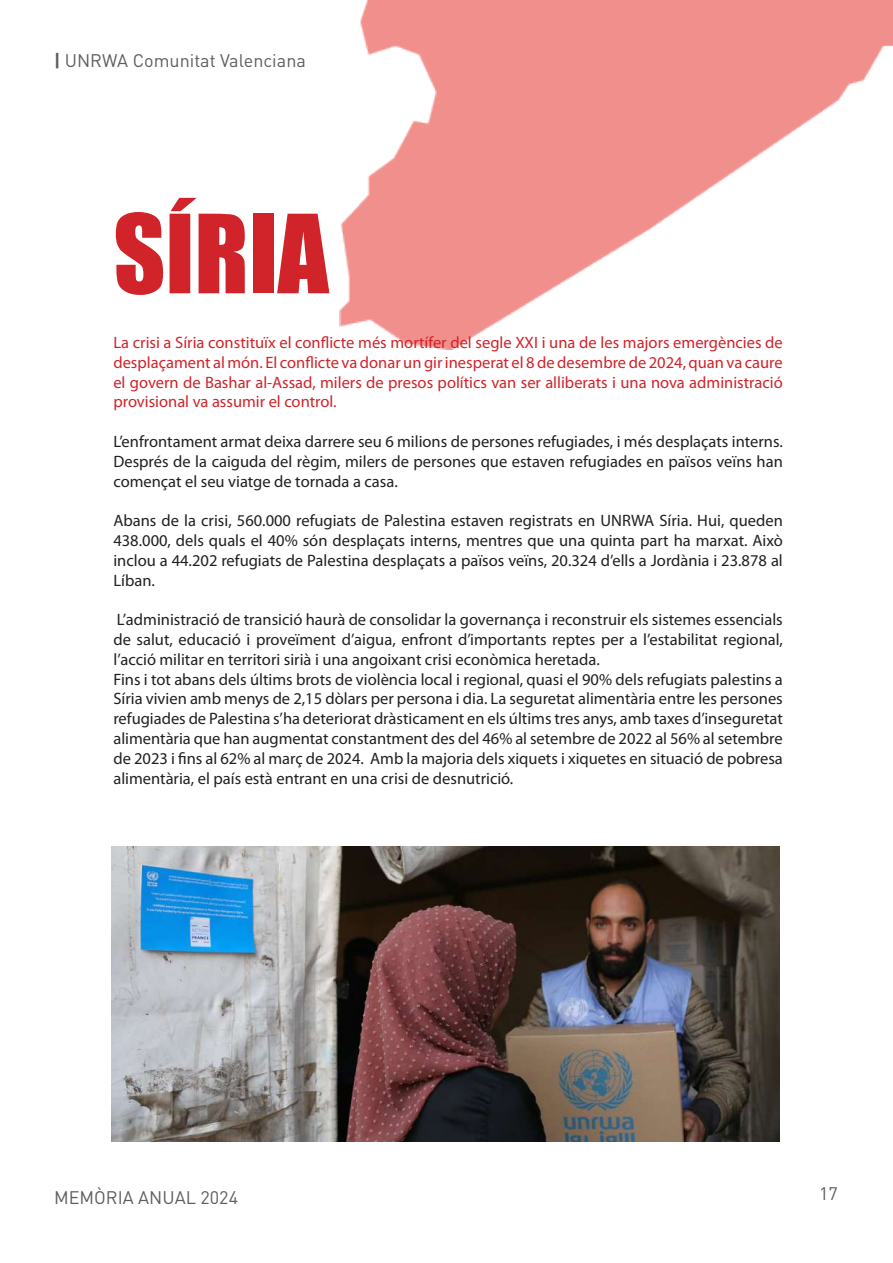
<style>
.page{position:relative;width:893px;height:1263px;background:#fff}
.page>*{position:absolute;margin:0;border:0;box-sizing:border-box;transform-origin:0 0}
.t1{font:100.65px "Impact";color:#d1232a}
.t2{font:18px "DIN Pro";color:#5e5e5e}
.t3{font:16.5px/19.8px "Myriad Pro";color:#231f20;text-align:justify}
.t4{font:16.5px/19.8px "Myriad Pro";color:#d1232a;text-align:justify}
.s1{font-weight:700}
</style>
<div class="page">
<img style="left:339px;top:0;width:554px;height:350px">
<img style="left:112px;top:846px;width:668px;height:296px">
<p class="t2" style="left:54px;top:46px;width:253px"><span class="s1">|</span> UNRWA Comunitat Valenciana</p>
<h1 class="t1" style="left:113px;top:176px;width:217px">SÍRIA</h1>
<p class="t4" style="left:113px;top:332px;width:671px">La crisi a Síria constituïx el conflicte més mortífer del segle XXI i una de les majors emergències de desplaçament al món. El conflicte va donar un gir inesperat el 8 de desembre de 2024, quan va caure el govern de Bashar al-Assad, milers de presos polítics van ser alliberats i una nova administració provisional va assumir el control.</p>
<p class="t3" style="left:113px;top:431px;width:671px">L’enfrontament armat deixa darrere seu 6 milions de persones refugiades, i més desplaçats interns.<br>Després de la caiguda del règim, milers de persones que estaven refugiades en països veïns han començat el seu viatge de tornada a casa.</p>
<p class="t3" style="left:113px;top:510px;width:671px">Abans de la crisi, 560.000 refugiats de Palestina estaven registrats en UNRWA Síria. Hui, queden 438.000, dels quals el 40% són desplaçats interns, mentres que una quinta part ha marxat. Això inclou a 44.202 refugiats de Palestina desplaçats a països veïns, 20.324 d’ells a Jordània i 23.878 al Líban.</p>
<p class="t3" style="left:113px;top:609px;width:671px;text-align:left">L’administració de transició haurà de consolidar la governança i reconstruir els sistemes essencials de salut, educació i proveïment d’aigua, enfront d’importants reptes per a l’estabilitat regional, l’acció militar en territori sirià i una angoixant crisi econòmica heretada.<br>Fins i tot abans dels últims brots de violència local i regional, quasi el 90% dels refugiats palestins a Síria vivien amb menys de 2,15 dòlars per persona i dia. La seguretat alimentària entre les persones refugiades de Palestina s’ha deteriorat dràsticament en els últims tres anys, amb taxes d’inseguretat alimentària que han augmentat constantment des del 46% al setembre de 2022 al 56% al setembre de 2023 i fins al 62% al març de 2024. Amb la majoria dels xiquets i xiquetes en situació de pobresa alimentària, el país està entrant en una crisi de desnutrició.</p>
<p class="t2" style="left:54px;top:1184px;width:186px">MEMÒRIA ANUAL 2024</p>
<p class="t2" style="left:819px;top:1179px;width:20px">17</p>
</div>
